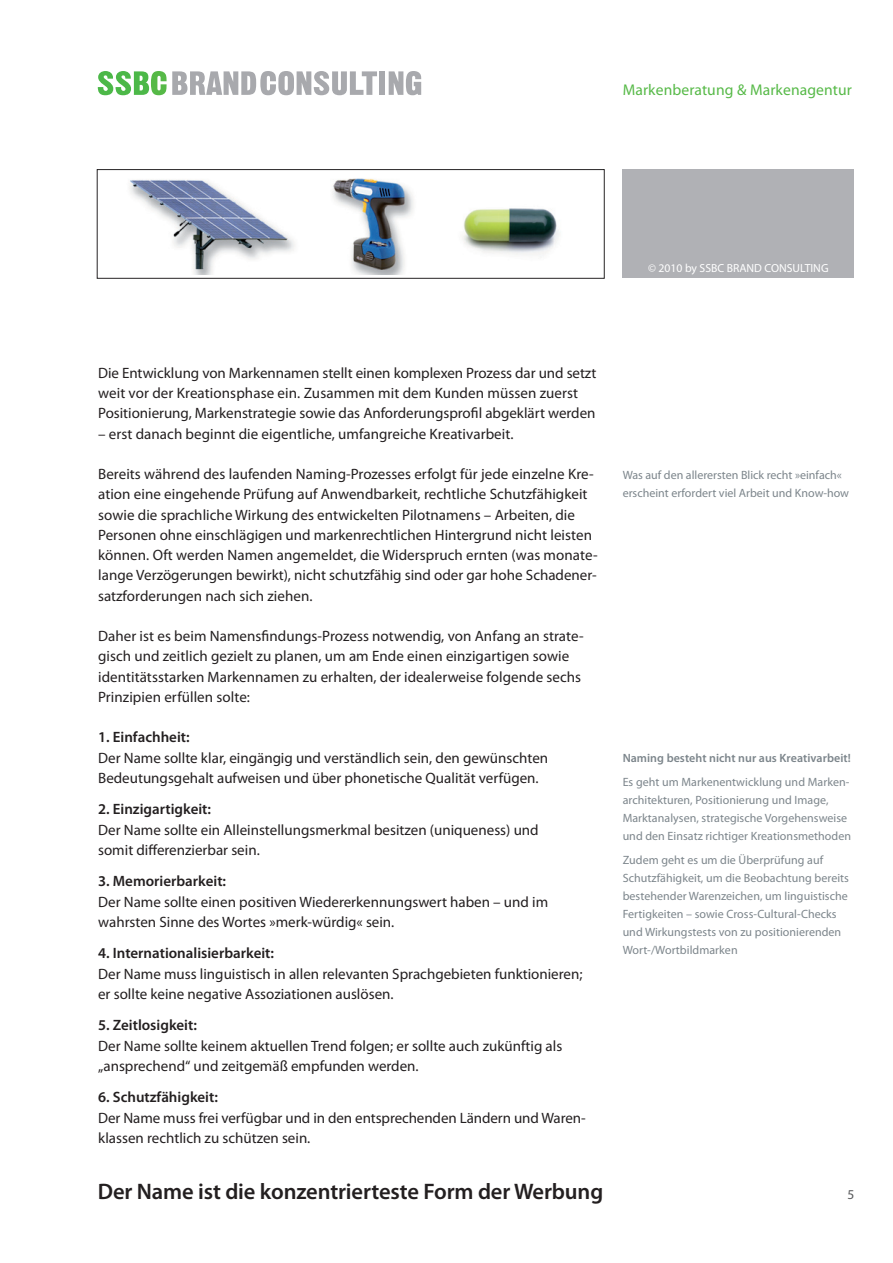
<style>
.page{position:relative;width:893px;height:1263px;background:#fff}
.page>*{position:absolute;margin:0;border:0;box-sizing:border-box;transform-origin:0 0}
.t1{font:600 22.5px "Myriad Pro";letter-spacing:-.005em;color:#231f20}
.t2{font:15.6px "Myriad Pro";letter-spacing:.005em;color:#56b947}
.t3{font:15px/20.2px "Myriad Pro";color:#231f20}
.t4{font:600 15px "Myriad Pro";color:#231f20}
.t5{font:13.5px "Myriad Pro";color:#57585a}
.t6{font:12px/18px "Myriad Pro";letter-spacing:.005em;color:#7c858b}
.t7{font:600 12px "Myriad Pro";letter-spacing:.005em;color:#7c858b}
.t8{font:11.7px "Myriad Pro";color:#fff}
</style>
<div class="page">
<svg style="left:98px;top:71px;width:279px;height:24px"></svg>
<div style="left:379px;top:71px;width:6px;height:24px;background:#a8a9ad"></div>
<svg style="left:389px;top:71px;width:32px;height:24px"></svg>
<img style="left:129px;top:178px;width:430px;height:97px">
<div style="left:622px;top:169px;width:232px;height:109px;background:#b0b1b5"></div>
<div style="left:97px;top:169px;width:507px;height:109px;border:1px solid #262324"></div>
<p class="t2" style="left:623px;top:80px;width:231px">Markenberatung &amp; Markenagentur</p>
<p class="t8" style="left:648px;top:261px;width:182px">© 2010 by SSBC BRAND CONSULTING</p>
<p class="t3" style="left:98px;top:362px;width:500px">Die Entwicklung von Markennamen stellt einen komplexen Prozess dar und setzt weit vor der Kreationsphase ein. Zusammen mit dem Kunden müssen zuerst<br>Positionierung, Markenstrategie sowie das Anforderungsprofil abgeklärt werden</p>
<p class="t3" style="left:98px;top:423px;width:417px">– erst danach beginnt die eigentliche, umfangreiche Kreativarbeit.</p>
<p class="t3" style="left:98px;top:464px;width:501px">Bereits während des laufenden Naming-Prozesses erfolgt für jede einzelne Kre&shy;ation eine eingehende Prüfung auf Anwendbarkeit, rechtliche Schutzfähigkeit sowie die sprachliche Wirkung des entwickelten Pilotnamens – Arbeiten, die Personen ohne einschlägigen und markenrechtlichen Hintergrund nicht leisten können. Oft werden Namen angemeldet, die Widerspruch ernten (was monate&shy;lange Verzögerungen bewirkt), nicht schutzfähig sind oder gar hohe Schadener&shy;satzforderungen nach sich ziehen.</p>
<p class="t3" style="left:98px;top:626px;width:487px">Daher ist es beim Namensfindungs-Prozess notwendig, von Anfang an strate&shy;gisch und zeitlich gezielt zu planen, um am Ende einen einzigartigen sowie identitätsstarken Markennamen zu erhalten, der idealerweise folgende sechs Prinzipien erfüllen solte:</p>
<p class="t4" style="left:98px;top:728px;width:93px">1. Einfachheit:</p>
<p class="t3" style="left:98px;top:747px;width:452px">Der Name sollte klar, eingängig und verständlich sein, den gewünschten<br>Bedeutungsgehalt aufweisen und über phonetische Qualität verfügen.</p>
<p class="t4" style="left:98px;top:800px;width:114px">2. Einzigartigkeit:</p>
<p class="t3" style="left:98px;top:819px;width:442px">Der Name sollte ein Alleinstellungsmerkmal besitzen (uniqueness) und somit differenzierbar sein.</p>
<p class="t4" style="left:98px;top:872px;width:129px">3. Memorierbarkeit:</p>
<p class="t3" style="left:98px;top:891px;width:452px">Der Name sollte einen positiven Wiedererkennungswert haben – und im wahrsten Sinne des Wortes »merk-würdig« sein.</p>
<p class="t4" style="left:98px;top:944px;width:177px">4. Internationalisierbarkeit:</p>
<p class="t3" style="left:98px;top:963px;width:486px">Der Name muss linguistisch in allen relevanten Sprachgebieten funktionieren; er sollte keine negative Assoziationen auslösen.</p>
<p class="t4" style="left:98px;top:1016px;width:100px">5. Zeitlosigkeit:</p>
<p class="t3" style="left:98px;top:1035px;width:466px">Der Name sollte keinem aktuellen Trend folgen; er sollte auch zukünftig als „ansprechend“ und zeitgemäß empfunden werden.</p>
<p class="t4" style="left:98px;top:1088px;width:121px">6. Schutzfähigkeit:</p>
<p class="t3" style="left:98px;top:1107px;width:489px">Der Name muss frei verfügbar und in den entsprechenden Ländern und Waren&shy;klassen rechtlich zu schützen sein.</p>
<h1 class="t1" style="left:98px;top:1177px;width:507px">Der Name ist die konzentrierteste Form der Werbung</h1>
<p class="t6" style="left:623px;top:466px;width:228px">Was auf den allerersten Blick recht »einfach« erscheint erfordert viel Arbeit und Know-how</p>
<p class="t7" style="left:623px;top:750px;width:230px">Naming besteht nicht nur aus Kreativarbeit!</p>
<p class="t6" style="left:623px;top:773px;width:230px">Es geht um Markenentwicklung und Marken&shy;architekturen, Positionierung und Image, Marktanalysen, strategische Vorgehensweise und den Einsatz richtiger Kreationsmethoden</p>
<p class="t6" style="left:623px;top:851px;width:228px">Zudem geht es um die Überprüfung auf Schutzfähigkeit, um die Beobachtung bereits bestehender Warenzeichen, um linguistische Fertigkeiten – sowie Cross-Cultural-Checks und Wirkungstests von zu positionierenden Wort-/Wortbildmarken</p>
<p class="t5" style="left:847px;top:1186px;width:8px">5</p>
</div>
